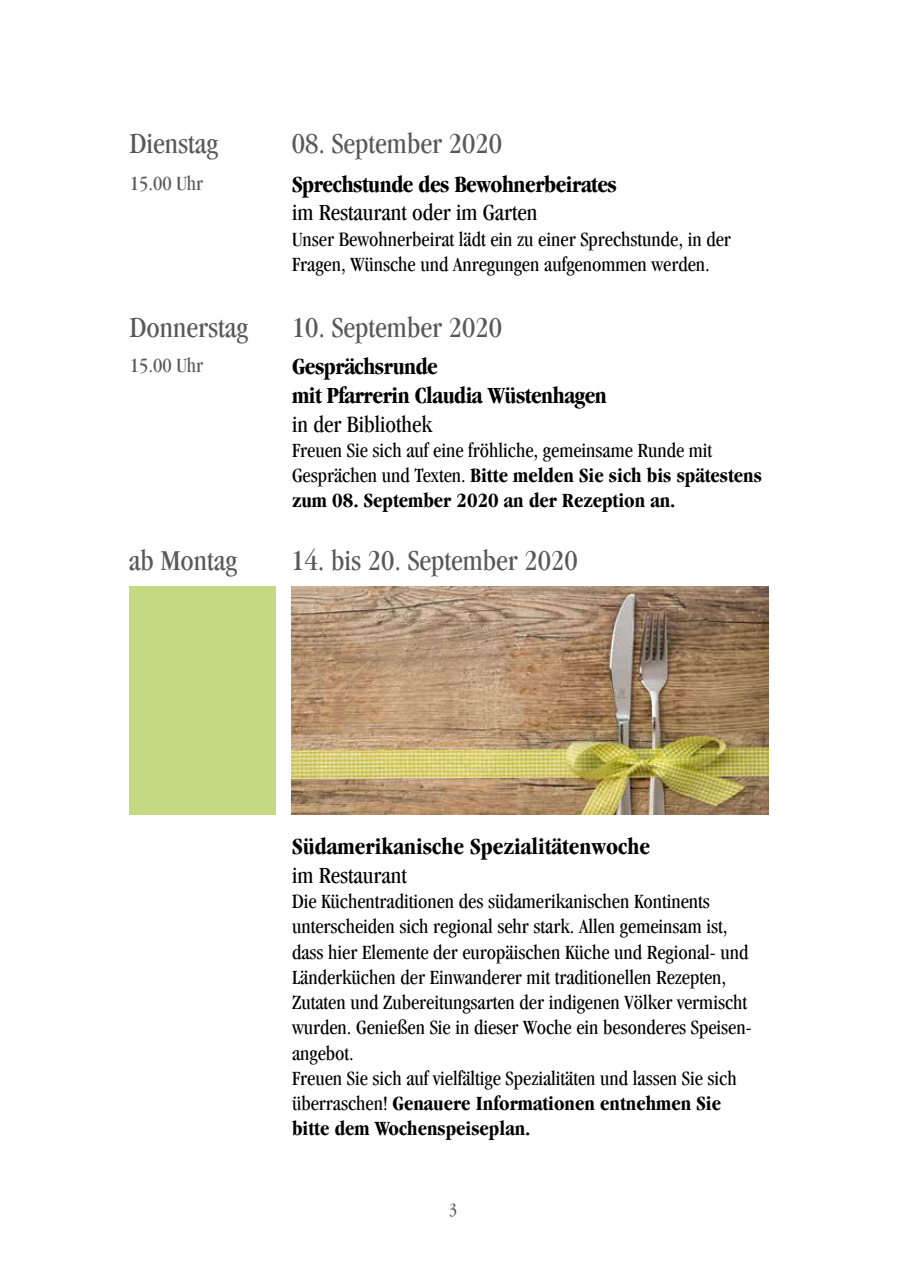
<style>
.page{position:relative;width:898px;height:1272px;background:#fff}
.page>*{position:absolute;margin:0;border:0;box-sizing:border-box;transform-origin:0 0}
.t1{font:condensed 30px "Garamond";color:#58585a}
.t2{font:700 condensed 24px/28.8px "Garamond";letter-spacing:-.02em;color:#000}
.t3{font:condensed 24px "Garamond";color:#000}
.t4{font:700 condensed 24px "Garamond";color:#000}
.t5{font:condensed 21px/25.2px "Garamond";color:#000}
.t6{font:condensed 21px "Garamond";color:#58585a}
.t7{font:condensed 18px "Garamond";color:#58585a}
.s1{font-weight:700}
</style>
<div class="page">
<div style="left:130px;top:586px;width:146px;height:229px;background:#c5d882"></div>
<img style="left:291px;top:586px;width:476px;height:228px">
<h1 class="t1" style="left:130px;top:127px;width:90px">Dienstag</h1>
<h1 class="t1" style="left:292px;top:127px;width:211px">08. September 2020</h1>
<p class="t6" style="left:130px;top:171px;width:75px">15.00 Uhr</p>
<p class="t2" style="left:292px;top:169px;width:326px">Sprechstunde des Bewohnerbeirates</p>
<p class="t3" style="left:292px;top:199px;width:247px">im Restaurant oder im Garten</p>
<p class="t5" style="left:292px;top:226px;width:440px">Unser Bewohnerbeirat lädt ein zu einer Sprechstunde, in der<br>Fragen, Wünsche und Anregungen aufgenommen werden.</p>
<h1 class="t1" style="left:130px;top:311px;width:120px">Donnerstag</h1>
<h1 class="t1" style="left:292px;top:311px;width:211px">10. September 2020</h1>
<p class="t6" style="left:130px;top:353px;width:75px">15.00 Uhr</p>
<p class="t2" style="left:292px;top:352px;width:316px">Gesprächsrunde<br>mit Pfarrerin Claudia Wüstenhagen</p>
<p class="t3" style="left:292px;top:410px;width:141px">in der Bibliothek</p>
<p class="t5" style="left:292px;top:437px;width:471px">Freuen Sie sich auf eine fröhliche, gemeinsame Runde mit<br>Gesprächen und Texten. <span class="s1">Bitte melden Sie sich bis spätestens zum 08. September 2020 an der Rezeption an.</span></p>
<h1 class="t1" style="left:129px;top:544px;width:110px">ab Montag</h1>
<h1 class="t1" style="left:291px;top:544px;width:288px">14. bis 20. September 2020</h1>
<p class="t4" style="left:292px;top:833px;width:359px">Südamerikanische Spezialitätenwoche</p>
<p class="t3" style="left:292px;top:862px;width:116px">im Restaurant</p>
<p class="t5" style="left:292px;top:888px;width:461px">Die Küchentraditionen des südamerikanischen Kontinents unterscheiden sich regional sehr stark. Allen gemeinsam ist, dass hier Elemente der europäischen Küche und Regional- und Länderküchen der Einwanderer mit traditionellen Rezepten, Zutaten und Zubereitungsarten der indigenen Völker vermischt wurden. Genießen Sie in dieser Woche ein besonderes Speisen&shy;angebot.<br>Freuen Sie sich auf vielfältige Spezialitäten und lassen Sie sich überraschen! <span class="s1">Genauere Informationen entnehmen Sie bitte dem Wochenspeiseplan.</span></p>
<p class="t7" style="left:449px;top:1198px;width:9px">3</p>
</div>
